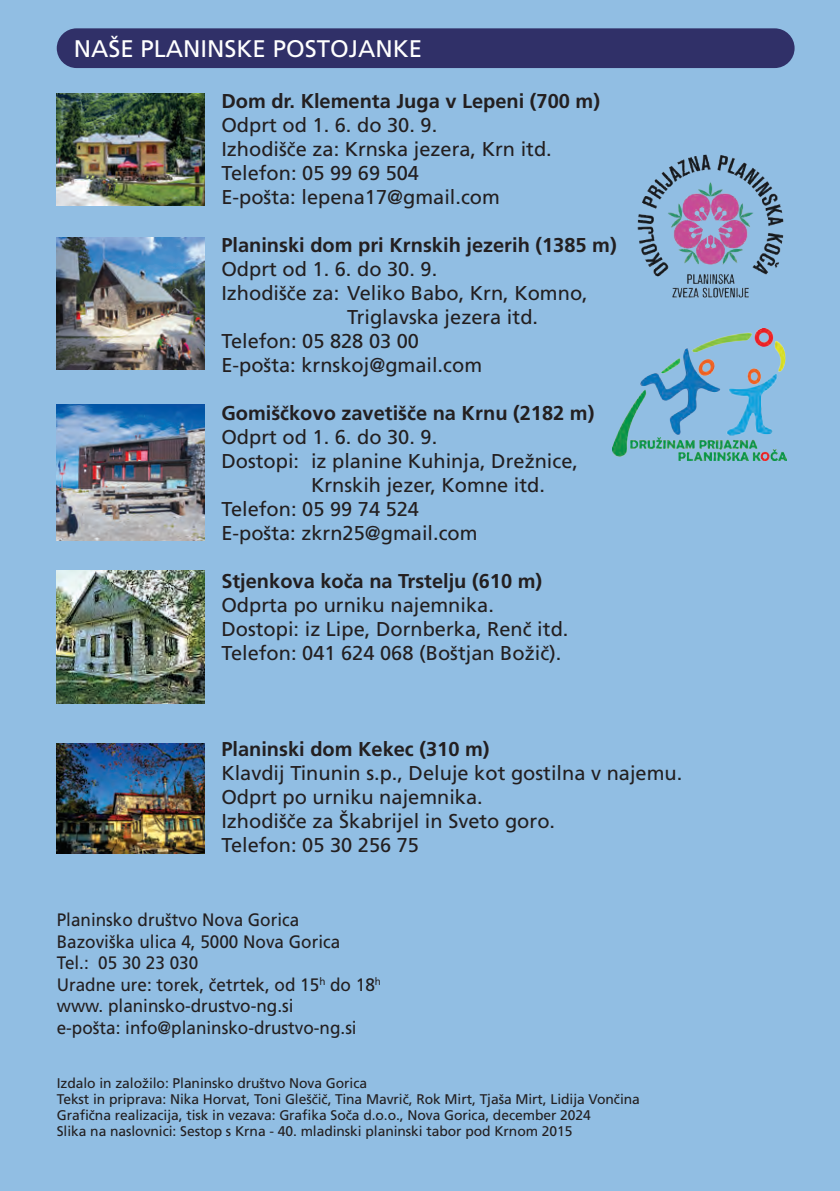
<style>
.page{position:relative;width:840px;height:1191px;background:#fff}
.page>*{position:absolute;margin:0;border:0;box-sizing:border-box;transform-origin:0 0}
.t1{font:24px "Frutiger LT Pro";color:#fff}
.t2{font:20px/24px "Frutiger LT Pro";color:#231f20}
.t3{font:700 20px "Frutiger LT Pro";color:#231f20}
.t4{font:18px/21.6px "Frutiger LT Pro";color:#231f20;scale:.95 1}
.t5{font:14px/16px "Frutiger LT Pro";letter-spacing:-.005em;color:#231f20}
</style>
<div class="page">
<div style="left:0;top:0;width:839px;height:1191px;background:#91bee3"></div>
<div style="left:57px;top:28px;width:737px;height:40px;background:#303068;border-radius:20px"></div>
<img style="left:637px;top:154px;width:147px;height:144px">
<img style="left:57px;top:94px;width:147px;height:111px">
<img style="left:57px;top:237px;width:147px;height:132px">
<img style="left:57px;top:404px;width:147px;height:136px">
<img style="left:57px;top:743px;width:147px;height:110px">
<img style="left:612px;top:328px;width:174px;height:133px">
<img style="left:57px;top:570px;width:147px;height:133px">
<p class="t1" style="left:74px;top:34px;width:350px">NAŠE PLANINSKE POSTOJANKE</p>
<p class="t3" style="left:221px;top:89px;width:380px">Dom dr. Klementa Juga v Lepeni (700 m)</p>
<p class="t2" style="left:221px;top:113px;width:332px">Odprt od 1. 6. do 30. 9.<br>Izhodišče za: Krnska jezera, Krn itd.<br>Telefon: 05 99 69 504<br>E-pošta: lepena17@gmail.com</p>
<p class="t3" style="left:221px;top:233px;width:396px">Planinski dom pri Krnskih jezerih (1385 m)</p>
<p class="t2" style="left:221px;top:257px;width:217px">Odprt od 1. 6. do 30. 9.</p>
<p class="t2" style="left:221px;top:281px;width:368px">Izhodišče za: Veliko Babo, Krn, Komno,</p>
<p class="t2" style="left:347px;top:305px;width:192px">Triglavska jezera itd.</p>
<p class="t2" style="left:221px;top:329px;width:199px">Telefon: 05 828 03 00</p>
<p class="t2" style="left:221px;top:353px;width:262px">E-pošta: krnskoj@gmail.com</p>
<p class="t3" style="left:221px;top:401px;width:374px">Gomiščkovo zavetišče na Krnu (2182 m)</p>
<p class="t2" style="left:221px;top:425px;width:217px">Odprt od 1. 6. do 30. 9.</p>
<p class="t2" style="left:221px;top:449px;width:358px">Dostopi: iz planine Kuhinja, Drežnice,</p>
<p class="t2" style="left:311px;top:473px;width:235px">Krnskih jezer, Komne itd.</p>
<p class="t2" style="left:221px;top:497px;width:199px">Telefon: 05 99 74 524</p>
<p class="t2" style="left:221px;top:521px;width:258px">E-pošta: zkrn25@gmail.com</p>
<p class="t3" style="left:221px;top:569px;width:322px">Stjenkova koča na Trstelju (610 m)</p>
<p class="t2" style="left:221px;top:593px;width:348px">Odprta po urniku najemnika.<br>Dostopi: iz Lipe, Dornberka, Renč itd.<br>Telefon: 041 624 068 (Boštjan Božič).</p>
<p class="t3" style="left:221px;top:737px;width:269px">Planinski dom Kekec (310 m)</p>
<p class="t2" style="left:221px;top:761px;width:462px">Klavdij Tinunin s.p., Deluje kot gostilna v najemu.<br>Odprt po urniku najemnika.<br>Izhodišče za Škabrijel in Sveto goro.<br>Telefon: 05 30 256 75</p>
<p class="t4" style="left:57px;top:909px;width:342px">Planinsko društvo Nova Gorica<br>Bazoviška ulica 4, 5000 Nova Gorica<br>Tel.: 05 30 23 030<br>Uradne ure: torek, četrtek, od 15<sup>h</sup> do 18<sup>h </sup>www. planinsko-drustvo-ng.si<br>e-pošta: info@planinsko-drustvo-ng.si</p>
<p class="t5" style="left:57px;top:1075px;width:584px">Izdalo in založilo: Planinsko društvo Nova Gorica<br>Tekst in priprava: Nika Horvat, Toni Gleščič, Tina Mavrič, Rok Mirt, Tjaša Mirt, Lidija Vončina Grafična realizacija, tisk in vezava: Grafika Soča d.o.o., Nova Gorica, december 2024<br>Slika na naslovnici: Sestop s Krna - 40. mladinski planinski tabor pod Krnom 2015</p>
</div>
